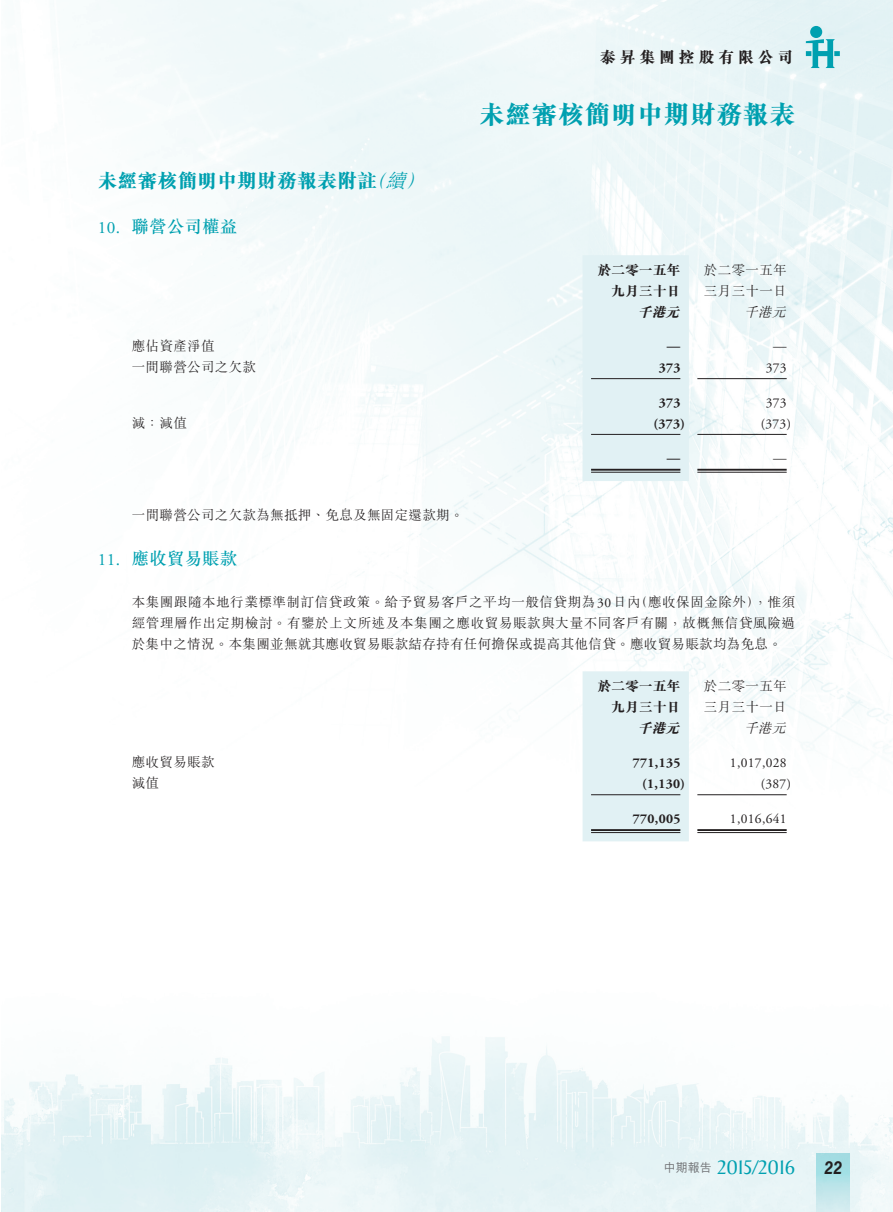
<style>
.page{position:relative;width:893px;height:1212px;background:#fff}
.page>*{position:absolute;margin:0;border:0;box-sizing:border-box;transform-origin:0 0}
.t1{font:800 25.5px "M Sung HK";letter-spacing:.035em;color:#00a0b0}
.t2{font:21px "Baker Signet Std";color:#00a0b0}
._3__標題{font:800 19.5px "M Sung HK";letter-spacing:.025em;color:#00a0b0}
.t3{font:italic 700 18px "Helvetica LT Std";color:#231f20;scale:.88 1}
._4__副標題{font:500 17.25px "M Sung HK";letter-spacing:.025em;color:#00a0b0}
.t4{font:800 15.75px "M Sung HK";letter-spacing:.25em;color:#231f20}
._1__內文{font:300 13.5px/21px "M Sung HK";letter-spacing:.025em;color:#231f20;text-align:justify}
._1__內文-2{font:13.5px "Adobe Garamond Pro";letter-spacing:.025em;color:#231f20}
._1__內文-3{font:700 13.5px "Adobe Garamond Pro";letter-spacing:.025em;color:#231f20}
._1__內文-4{font:800 13.5px "M Sung HK";letter-spacing:.025em;color:#231f20}
._1__內文-5{font:italic 800 13.5px "M Sung HK";color:#231f20}
._1__內文-6{font:italic 300 13.5px "M Sung HK";color:#231f20}
.s1{font-weight:300;font-style:italic}
.s2{font-family:"Adobe Garamond Pro";font-weight:400}
.s3{font-family:"M Hei HK";font-weight:500;font-size:12px;color:#6c6d70}
</style>
<div class="page">
<img style="left:2px;top:0;width:891px;height:1212px">
<svg style="left:806px;top:26px;width:34px;height:42px"></svg>
<div style="left:817px;top:1154px;width:33px;height:58px;background:linear-gradient(to bottom,#96dae1,#d6ecf0)"></div>
<div style="left:583px;top:255px;width:106px;height:226px;background:#e1f1f4"></div>
<hr style="left:591px;top:378px;width:89px;height:1px;background:#231f20">
<hr style="left:697px;top:378px;width:90px;height:1px;background:#231f20">
<hr style="left:591px;top:434px;width:89px;height:1px;background:#231f20">
<hr style="left:697px;top:434px;width:90px;height:1px;background:#231f20">
<hr style="left:591px;top:469px;width:89px;height:2px;background:#231f20">
<hr style="left:591px;top:472px;width:89px;height:1px;background:#231f20">
<hr style="left:697px;top:469px;width:90px;height:2px;background:#231f20">
<hr style="left:697px;top:472px;width:90px;height:1px;background:#231f20">
<div style="left:583px;top:671px;width:106px;height:170px;background:#e1f1f4"></div>
<hr style="left:591px;top:794px;width:89px;height:1px;background:#231f20">
<hr style="left:697px;top:794px;width:90px;height:1px;background:#231f20">
<hr style="left:591px;top:829px;width:89px;height:2px;background:#231f20">
<hr style="left:591px;top:832px;width:89px;height:1px;background:#231f20">
<hr style="left:697px;top:829px;width:90px;height:2px;background:#231f20">
<hr style="left:697px;top:832px;width:90px;height:1px;background:#231f20">
<p class="t4" style="left:600px;top:49px;width:194px">泰昇集團控股有限公司</p>
<p class="_3__標題" style="left:98px;top:170px;width:335px">未經審核簡明中期財務報表附註<span class="s1">（續）</span></p>
<p class="_4__副標題" style="left:98px;top:214px;width:141px"><span class="s2">10.</span> 聯營公司權益</p>
<h1 class="t1" style="left:479px;top:101px;width:318px">未經審核簡明中期財務報表</h1>
<p class="_1__內文-4" style="left:598px;top:263px;width:84px">於二零一五年</p>
<p class="_1__內文" style="left:704px;top:258px;width:84px">於二零一五年</p>
<p class="_1__內文-4" style="left:612px;top:284px;width:70px">九月三十日</p>
<p class="_1__內文" style="left:704px;top:279px;width:84px">三月三十一日</p>
<p class="_1__內文-5" style="left:638px;top:305px;width:46px">千港元</p>
<p class="_1__內文-6" style="left:744px;top:302px;width:47px">千港元</p>
<p class="_1__內文" style="left:132px;top:335px;width:84px">應佔資產淨值</p>
<p class="_1__內文-3" style="left:667px;top:338px;width:15px">—</p>
<p class="_1__內文-2" style="left:773px;top:338px;width:15px">—</p>
<p class="_1__內文" style="left:132px;top:356px;width:126px">一間聯營公司之欠款</p>
<p class="_1__內文-3" style="left:659px;top:360px;width:23px">373</p>
<p class="_1__內文-2" style="left:766px;top:360px;width:22px">373</p>
<p class="_1__內文-3" style="left:659px;top:395px;width:23px">373</p>
<p class="_1__內文-2" style="left:766px;top:394px;width:22px">373</p>
<p class="_1__內文" style="left:132px;top:411px;width:57px">減：減值</p>
<p class="_1__內文-3" style="left:653px;top:416px;width:33px">(373)</p>
<p class="_1__內文-2" style="left:761px;top:415px;width:32px">(373)</p>
<p class="_1__內文-3" style="left:667px;top:450px;width:15px">—</p>
<p class="_1__內文-2" style="left:773px;top:449px;width:15px">—</p>
<p class="_1__內文" style="left:132px;top:503px;width:333px">一間聯營公司之欠款為無抵押、免息及無固定還款期。</p>
<p class="_4__副標題" style="left:98px;top:546px;width:141px"><span class="s2">11.</span> 應收貿易賬款</p>
<p class="_1__內文" style="left:132px;top:590px;width:665px">本集團跟隨本地行業標準制訂信貸政策。給予貿易客戶之平均一般信貸期為<span class="s2">30</span>日內（應收保固金除外），惟須經管理層作出定期檢討。有鑒於上文所述及本集團之應收貿易賬款與大量不同客戶有關，故概無信貸風險過於集中之情況。本集團並無就其應收貿易賬款結存持有任何擔保或提高其他信貸。應收貿易賬款均為免息。</p>
<p class="_1__內文-4" style="left:598px;top:679px;width:84px">於二零一五年</p>
<p class="_1__內文" style="left:704px;top:674px;width:84px">於二零一五年</p>
<p class="_1__內文-4" style="left:612px;top:700px;width:70px">九月三十日</p>
<p class="_1__內文" style="left:704px;top:695px;width:84px">三月三十一日</p>
<p class="_1__內文-5" style="left:638px;top:721px;width:46px">千港元</p>
<p class="_1__內文-6" style="left:744px;top:718px;width:47px">千港元</p>
<p class="_1__內文" style="left:132px;top:751px;width:84px">應收貿易賬款</p>
<p class="_1__內文-3" style="left:633px;top:755px;width:49px">771,135</p>
<p class="_1__內文-2" style="left:730px;top:755px;width:58px">1,017,028</p>
<p class="_1__內文" style="left:132px;top:772px;width:29px">減值</p>
<p class="_1__內文-3" style="left:642px;top:776px;width:44px">(1,130)</p>
<p class="_1__內文-2" style="left:761px;top:776px;width:32px">(387)</p>
<p class="_1__內文-3" style="left:633px;top:811px;width:49px">770,005</p>
<p class="_1__內文-2" style="left:730px;top:810px;width:58px">1,016,641</p>
<h2 class="t2" style="left:664px;top:1156px;width:133px"><span class="s3">中期報告</span> 2015/2016</h2>
<h3 class="t3" style="left:825px;top:1156px;width:22px">22</h3>
</div>
